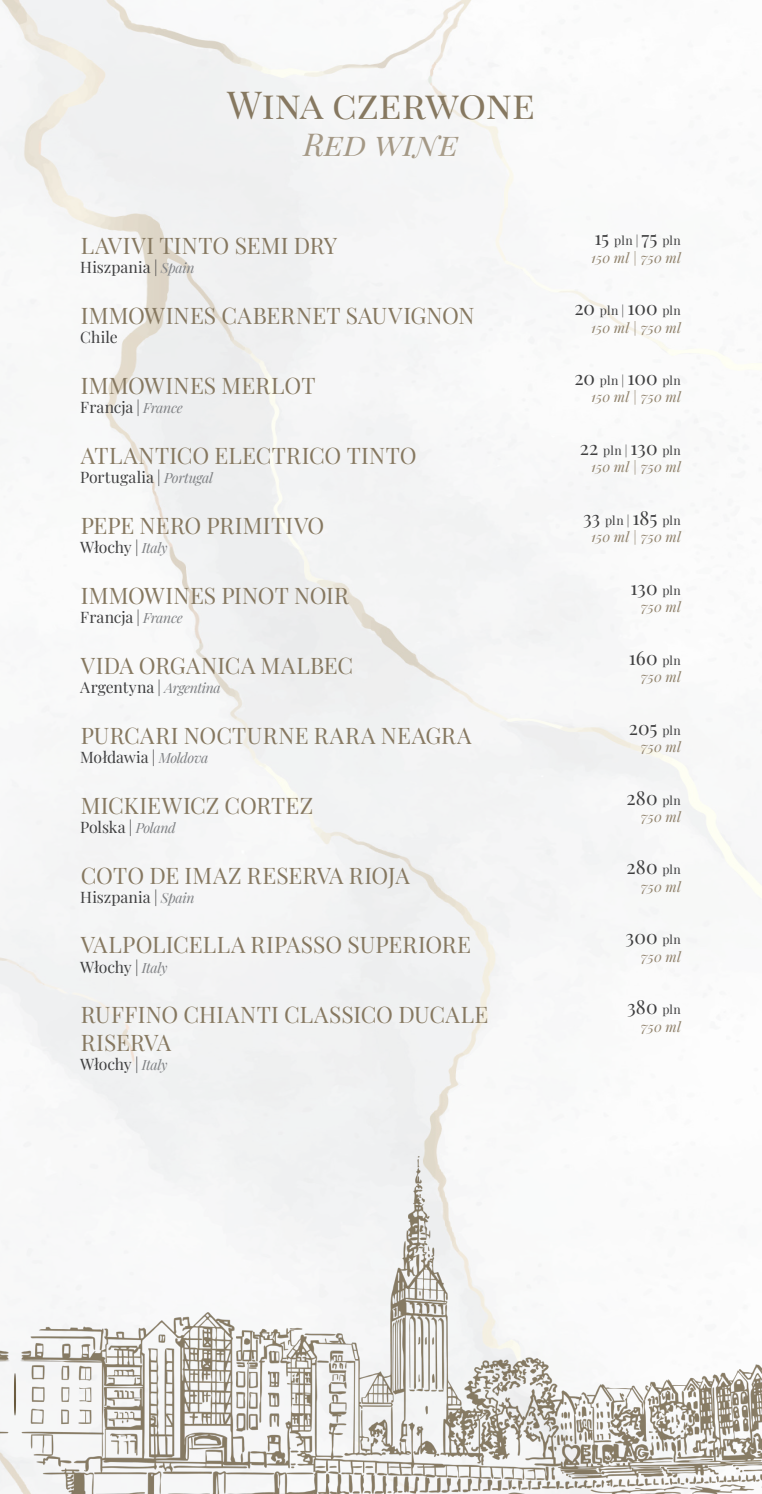
<style>
.page{position:relative;width:762px;height:1494px;background:#fff}
.page>*{position:absolute;margin:0;border:0;box-sizing:border-box;transform-origin:0 0}
.t1{font:38.5px "Playfair Display";color:#867860}
.t2{font:italic 31.5px "Playfair Display";letter-spacing:.19em;color:#a49885}
.opis_PL{font:22.75px/27.3px "Playfair Display";letter-spacing:.01em;color:#867860}
.Nazwa_dania{font:19.25px "Playfair Display";letter-spacing:.005em;color:#3e3e3f}
.opis_PL-2{font:15.75px "Playfair Display";color:#3e3e3f}
.Nazwa_dania-2{font:italic 14px "Playfair Display";letter-spacing:.005em;color:#90826c}
.Nazwa_dania-3{font:12.25px "Playfair Display";letter-spacing:.025em;color:#3e3e3f}
.s1{font-style:italic;font-size:14px;color:#808285}
.s2{font-size:19.25px}
.s3{font-size:12.25px}
</style>
<div class="page">
<img style="left:0;top:0;width:761px;height:1156px">
<img style="left:16px;top:1156px;width:745px;height:337px">
<img style="left:0;top:1240px;width:16px;height:251px">
<p class="t1" style="left:227px;top:74px;width:309px">Wina czerwone</p>
<p class="t2" style="left:303px;top:120px;width:151px">Red wine</p>
<p class="opis_PL" style="left:81px;top:230px;width:258px">LAVIVI TINTO SEMI DRY</p>
<p class="opis_PL-2" style="left:80px;top:255px;width:116px">Hiszpania | <span class="s1">Spain</span></p>
<p class="opis_PL" style="left:81px;top:300px;width:395px">IMMOWINES CABERNET SAUVIGNON</p>
<p class="opis_PL-2" style="left:80px;top:325px;width:39px">Chile</p>
<p class="opis_PL" style="left:81px;top:370px;width:236px">IMMOWINES MERLOT</p>
<p class="opis_PL-2" style="left:80px;top:395px;width:104px">Francja | <span class="s1">France</span></p>
<p class="opis_PL" style="left:81px;top:440px;width:337px">ATLANTICO ELECTRICO TINTO</p>
<p class="opis_PL-2" style="left:80px;top:465px;width:134px">Portugalia | <span class="s1">Portugal</span></p>
<p class="opis_PL" style="left:81px;top:509px;width:245px">PEPE NERO PRIMITIVO</p>
<p class="opis_PL-2" style="left:80px;top:535px;width:89px">Włochy | <span class="s1">Italy</span></p>
<p class="opis_PL" style="left:81px;top:579px;width:270px">IMMOWINES PINOT NOIR</p>
<p class="opis_PL-2" style="left:80px;top:604px;width:104px">Francja | <span class="s1">France</span></p>
<p class="opis_PL" style="left:81px;top:649px;width:274px">VIDA ORGANICA MALBEC</p>
<p class="opis_PL-2" style="left:80px;top:674px;width:142px">Argentyna | <span class="s1">Argentina</span></p>
<p class="opis_PL" style="left:81px;top:719px;width:392px">PURCARI NOCTURNE RARA NEAGRA</p>
<p class="opis_PL-2" style="left:80px;top:744px;width:130px">Mołdawia | <span class="s1">Moldova</span></p>
<p class="opis_PL" style="left:81px;top:789px;width:234px">MICKIEWICZ CORTEZ</p>
<p class="opis_PL-2" style="left:80px;top:814px;width:97px">Polska | <span class="s1">Poland</span></p>
<p class="opis_PL" style="left:81px;top:859px;width:330px">COTO DE IMAZ RESERVA RIOJA</p>
<p class="opis_PL-2" style="left:80px;top:884px;width:116px">Hiszpania | <span class="s1">Spain</span></p>
<p class="opis_PL" style="left:81px;top:929px;width:392px">VALPOLICELLA RIPASSO SUPERIORE</p>
<p class="opis_PL-2" style="left:80px;top:954px;width:89px">Włochy | <span class="s1">Italy</span></p>
<p class="opis_PL" style="left:81px;top:999px;width:409px">RUFFINO CHIANTI CLASSICO DUCALE<br>RISERVA</p>
<p class="opis_PL-2" style="left:80px;top:1051px;width:89px">Włochy | <span class="s1">Italy</span></p>
<p class="Nazwa_dania-3" style="left:594px;top:231px;width:88px"><span class="s2">15</span> pln | <span class="s2">75</span> pln</p>
<p class="Nazwa_dania-2" style="left:591px;top:246px;width:91px">150 ml | 750 ml</p>
<p class="Nazwa_dania-3" style="left:574px;top:301px;width:108px"><span class="s2">20</span> pln | <span class="s2">100</span> pln</p>
<p class="Nazwa_dania-2" style="left:591px;top:316px;width:91px">150 ml | 750 ml</p>
<p class="Nazwa_dania-3" style="left:574px;top:371px;width:108px"><span class="s2">20</span> pln | <span class="s2">100</span> pln</p>
<p class="Nazwa_dania-2" style="left:591px;top:386px;width:91px">150 ml | 750 ml</p>
<p class="Nazwa_dania-3" style="left:579px;top:440px;width:103px"><span class="s2">22</span> pln | <span class="s2">130</span> pln</p>
<p class="Nazwa_dania-2" style="left:591px;top:456px;width:91px">150 ml | 750 ml</p>
<p class="Nazwa_dania-3" style="left:583px;top:510px;width:99px"><span class="s2">33</span> pln | <span class="s2">185</span> pln</p>
<p class="Nazwa_dania-2" style="left:591px;top:526px;width:91px">150 ml | 750 ml</p>
<p class="Nazwa_dania" style="left:630px;top:572px;width:52px">130 <span class="s3">pln</span></p>
<p class="Nazwa_dania-2" style="left:640px;top:596px;width:42px">750 ml</p>
<p class="Nazwa_dania" style="left:628px;top:642px;width:54px">160 <span class="s3">pln</span></p>
<p class="Nazwa_dania-2" style="left:640px;top:666px;width:42px">750 ml</p>
<p class="Nazwa_dania" style="left:628px;top:712px;width:54px">205 <span class="s3">pln</span></p>
<p class="Nazwa_dania-2" style="left:640px;top:736px;width:42px">750 ml</p>
<p class="Nazwa_dania" style="left:626px;top:782px;width:56px">280 <span class="s3">pln</span></p>
<p class="Nazwa_dania-2" style="left:640px;top:805px;width:42px">750 ml</p>
<p class="Nazwa_dania" style="left:626px;top:852px;width:56px">280 <span class="s3">pln</span></p>
<p class="Nazwa_dania-2" style="left:640px;top:875px;width:42px">750 ml</p>
<p class="Nazwa_dania" style="left:625px;top:922px;width:57px">300 <span class="s3">pln</span></p>
<p class="Nazwa_dania-2" style="left:640px;top:945px;width:42px">750 ml</p>
<p class="Nazwa_dania" style="left:627px;top:991px;width:55px">380 <span class="s3">pln</span></p>
<p class="Nazwa_dania-2" style="left:640px;top:1015px;width:42px">750 ml</p>
</div>
